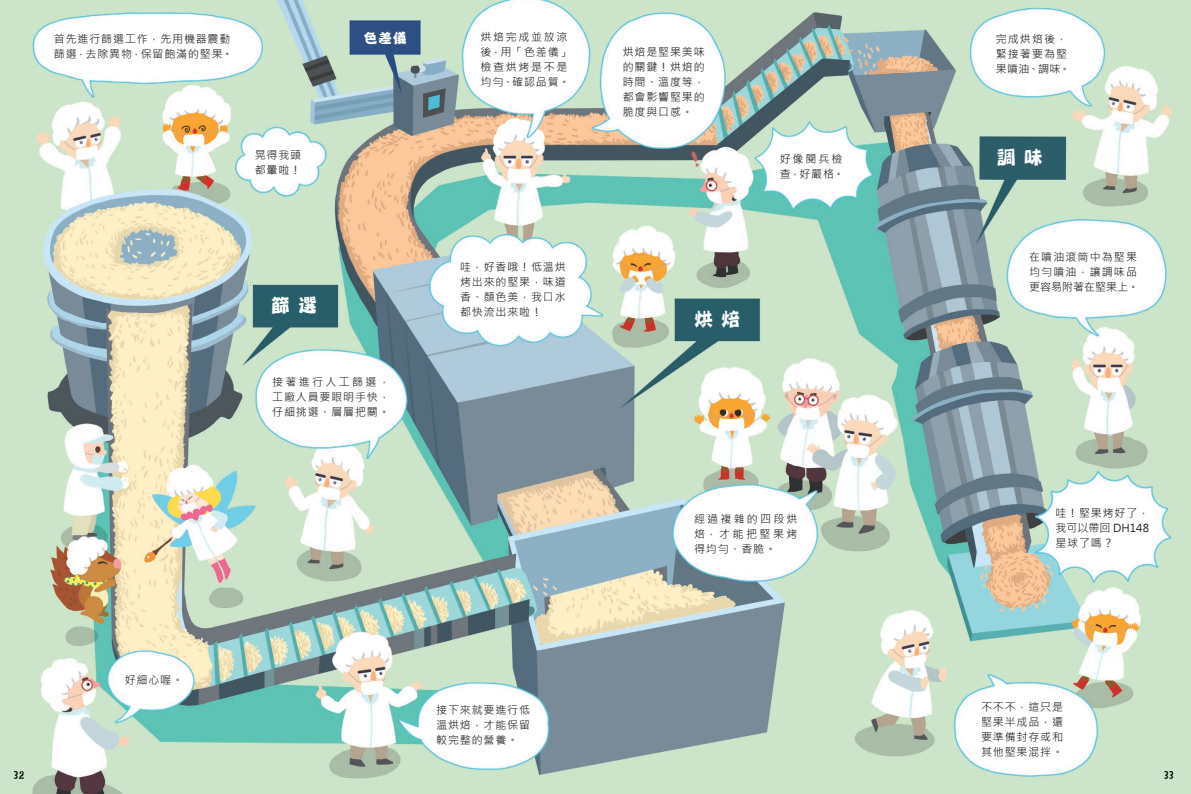
<style>
.page{position:relative;width:1191px;height:794px;background:#fff}
.page>*{position:absolute;margin:0;border:0;box-sizing:border-box;transform-origin:0 0}
.t1{font:19px "DF Ping Ju Std W7";color:#fff}
.t2{font:14px "DF Ping Ju Std W7";color:#fff}
.t3{font:11px/15px "Microsoft Jheng Hei";letter-spacing:.075em;color:#231f20;text-align:justify}
.t4{font:11px "Microsoft Jheng Hei";color:#231f20}
.t5{font:11px "Microsoft Jheng Hei";letter-spacing:.1em;color:#231f20}
.t6{font:11px "Microsoft Jheng Hei";letter-spacing:.15em;color:#231f20}
.t7{font:11px "Microsoft Jheng Hei";letter-spacing:.21em;color:#231f20}
.t8{font:10px "ARCHRISTY";color:#000}
</style>
<div class="page">
<img style="left:0;top:0;width:1191px;height:794px">
<p class="t3" style="left:54px;top:32px;width:178px">首先進行篩選工作，先用機器震動</p>
<p class="t3" style="left:54px;top:47px;width:180px">篩選，去除異物，保留飽滿的堅果。</p>
<p class="t3" style="left:255px;top:148px;width:48px">晃得我頭</p>
<p class="t3" style="left:255px;top:163px;width:48px">都暈啦！</p>
<p class="t2" style="left:363px;top:30px;width:45px">色差儀</p>
<p class="t1" style="left:271px;top:295px;width:48px">篩選</p>
<p class="t7" style="left:272px;top:375px;width:119px">接著進行人工篩選，</p>
<p class="t3" style="left:272px;top:390px;width:119px">工廠人員要眼明手快，</p>
<p class="t3" style="left:272px;top:405px;width:119px">仔細挑選、層層把關。</p>
<p class="t6" style="left:480px;top:30px;width:88px">烘焙完成並放涼</p>
<p class="t3" style="left:480px;top:44px;width:91px">後，用「色差儀」</p>
<p class="t6" style="left:480px;top:60px;width:88px">檢查烘烤是不是</p>
<p class="t3" style="left:480px;top:74px;width:91px">均勻、確認品質。</p>
<p class="t3" style="left:460px;top:260px;width:107px">哇，好香哦！低溫烘</p>
<p class="t3" style="left:460px;top:275px;width:107px">烤出來的堅果，味道</p>
<p class="t3" style="left:460px;top:290px;width:107px">香、顏色美，我口水</p>
<p class="t3" style="left:460px;top:305px;width:83px">都快流出來啦！</p>
<p class="t3" style="left:125px;top:672px;width:60px">好細心喔。</p>
<p class="t3" style="left:436px;top:702px;width:95px">接下來就要進行低</p>
<p class="t3" style="left:436px;top:717px;width:95px">溫烘焙，才能保留</p>
<p class="t3" style="left:436px;top:732px;width:83px">較完整的營養。</p>
<p class="t3" style="left:622px;top:45px;width:83px">烘焙是堅果美味</p>
<p class="t3" style="left:622px;top:60px;width:83px">的關鍵！烘焙的</p>
<p class="t3" style="left:622px;top:75px;width:83px">時間、溫度等，</p>
<p class="t3" style="left:622px;top:90px;width:83px">都會影響堅果的</p>
<p class="t3" style="left:622px;top:105px;width:72px">脆度與口感。</p>
<p class="t3" style="left:779px;top:151px;width:64px">好像閱兵檢</p>
<p class="t3" style="left:779px;top:166px;width:66px">查，好嚴格。</p>
<p class="t1" style="left:694px;top:309px;width:48px">烘焙</p>
<p class="t3" style="left:694px;top:511px;width:105px">經過複雜的四段烘焙，才能把堅果烤得均勻、香脆。</p>
<p class="t3" style="left:995px;top:31px;width:73px">完成烘焙後，</p>
<p class="t3" style="left:995px;top:46px;width:73px">緊接著要為堅</p>
<p class="t3" style="left:995px;top:61px;width:76px">果噴油、調味。</p>
<p class="t1" style="left:996px;top:147px;width:48px">調味</p>
<p class="t5" style="left:1029px;top:250px;width:109px">在噴油滾筒中為堅果</p>
<p class="t5" style="left:1029px;top:265px;width:109px">均勻噴油，讓調味品</p>
<p class="t4" style="left:1029px;top:280px;width:111px">更容易附著在堅果上。</p>
<p class="t3" style="left:1055px;top:506px;width:95px">哇！堅果烤好了，</p>
<p class="t4" style="left:1055px;top:521px;width:95px">我可以帶回 DH148</p>
<p class="t3" style="left:1055px;top:536px;width:60px">星球了嗎？</p>
<p class="t3" style="left:981px;top:699px;width:83px">不不不，這只是</p>
<p class="t3" style="left:981px;top:714px;width:83px">堅果半成品，還</p>
<p class="t3" style="left:981px;top:729px;width:83px">要準備封存或和</p>
<p class="t3" style="left:981px;top:744px;width:83px">其他堅果混拌。</p>
<p class="t8" style="left:14px;top:769px;width:12px">32</p>
<p class="t8" style="left:1164px;top:769px;width:11px">33</p>
</div>
